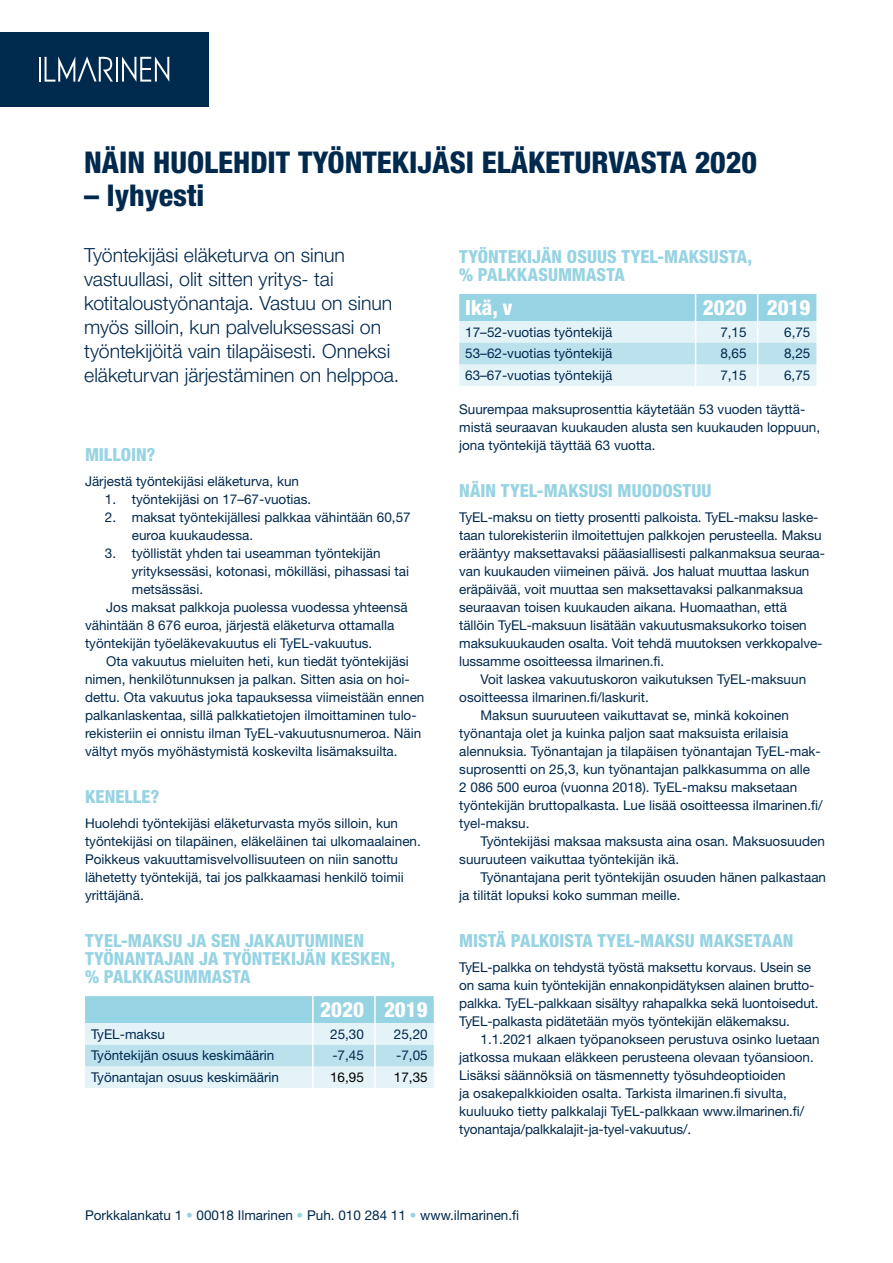
<style>
.page{position:relative;width:893px;height:1263px;background:#fff}
.page>*{position:absolute;margin:0;border:0;box-sizing:border-box;transform-origin:0 0}
.t1{font:800 condensed 30px "Helvetica Neue LT Std";color:#00294e}
.t2{font:800 condensed 21px "Helvetica Neue LT Std";color:#fff}
.t3{font:300 19.5px/24px "Helvetica Neue LT Std";color:#00294e}
.t4{font:800 condensed 18px/18px "Helvetica Neue LT Std";letter-spacing:.005em;color:#96d3e3}
.t5{font:13.5px/18px "Helvetica Neue LT Std";color:#00294e}
.t6{font:13.5px "Helvetica Neue LT Std";color:#000}
.s1{color:#96d3e3}
</style>
<div class="page">
<div style="left:0;top:32px;width:209px;height:74px;background:#00294e"></div>
<hr style="left:39px;top:57px;width:2px;height:25px;background:#fff">
<hr style="left:116px;top:57px;width:2px;height:25px;background:#fff">
<svg style="left:122px;top:56px;width:47px;height:26px"></svg>
<svg style="left:45px;top:56px;width:68px;height:26px"></svg>
<svg style="left:85px;top:996px;width:349px;height:92px;background:#c3e5ef"></svg>
<svg style="left:459px;top:294px;width:357px;height:92px;background:#c3e5ef"></svg>
<hr style="left:757px;top:288px;width:1px;height:100px;background:#fff">
<hr style="left:374px;top:994px;width:2px;height:100px;background:#fff">
<hr style="left:695px;top:288px;width:1px;height:100px;background:#fff">
<hr style="left:312px;top:994px;width:2px;height:100px;background:#fff">
<h1 class="t1" style="left:84px;top:144px;width:674px">NÄIN HUOLEHDIT TYÖNTEKIJÄSI ELÄKETURVASTA 2020</h1>
<h1 class="t1" style="left:84px;top:177px;width:122px">– lyhyesti</h1>
<h3 class="t3" style="left:84px;top:242px;width:316px">Työntekijäsi eläketurva on sinun vastuullasi, olit sitten yritys- tai kotitaloustyönantaja. Vastuu on sinun myös silloin, kun palveluksessasi on työntekijöitä vain tilapäisesti. Onneksi eläketurvan järjestäminen on helppoa.</h3>
<h3 class="t4" style="left:459px;top:247px;width:294px">TYÖNTEKIJÄN OSUUS TYEL-MAKSUSTA, % PALKKASUMMASTA</h3>
<h2 class="t2" style="left:465px;top:295px;width:49px">Ikä, v</h2>
<h2 class="t2" style="left:703px;top:295px;width:109px">2020 2019</h2>
<p class="t5" style="left:465px;top:323px;width:149px">17–52-vuotias työntekijä</p>
<p class="t5" style="left:720px;top:323px;width:28px">7,15</p>
<p class="t5" style="left:784px;top:323px;width:28px">6,75</p>
<p class="t5" style="left:465px;top:344px;width:149px">53–62-vuotias työntekijä</p>
<p class="t5" style="left:720px;top:344px;width:28px">8,65</p>
<p class="t5" style="left:784px;top:344px;width:28px">8,25</p>
<p class="t5" style="left:465px;top:366px;width:149px">63–67-vuotias työntekijä</p>
<p class="t5" style="left:720px;top:366px;width:28px">7,15</p>
<p class="t5" style="left:784px;top:366px;width:28px">6,75</p>
<p class="t5" style="left:459px;top:400px;width:362px">Suurempaa maksuprosenttia käytetään 53 vuoden täyttä&shy;mistä seuraavan kuukauden alusta sen kuukauden loppuun, jona työntekijä täyttää 63 vuotta.</p>
<h3 class="t4" style="left:459px;top:481px;width:254px">NÄIN TYEL-MAKSUSI MUODOSTUU</h3>
<p class="t5" style="left:459px;top:508px;width:367px">TyEL-maksu on tietty prosentti palkoista. TyEL-maksu laske&shy;taan tulorekisteriin ilmoitettujen palkkojen perusteella. Maksu erääntyy maksettavaksi pääasiallisesti palkanmaksua seuraa&shy;van kuukauden viimeinen päivä. Jos haluat muuttaa laskun eräpäivää, voit muuttaa sen maksettavaksi palkanmaksua seuraavan toisen kuukauden aikana. Huomaathan, että tällöin TyEL-maksuun lisätään vakuutusmaksukorko toisen maksukuukauden osalta. Voit tehdä muutoksen verkkopalve&shy;lussamme osoitteessa ilmarinen.fi.</p>
<p class="t5" style="left:459px;top:670px;width:348px;text-indent:21px">Voit laskea vakuutuskoron vaikutuksen TyEL-maksuun osoitteessa ilmarinen.fi/laskurit.</p>
<p class="t5" style="left:459px;top:706px;width:365px;text-indent:21px">Maksun suuruuteen vaikuttavat se, minkä kokoinen työnantaja olet ja kuinka paljon saat maksuista erilaisia alennuksia. Työnantajan ja tilapäisen työnantajan TyEL-mak&shy;suprosentti on 25,3, kun työnantajan palkkasumma on alle<br>2 086 500 euroa (vuonna 2018). TyEL-maksu maksetaan työntekijän bruttopalkasta. Lue lisää osoitteessa ilmarinen.fi/ tyel-maksu.</p>
<p class="t5" style="left:459px;top:832px;width:367px;text-indent:21px">Työntekijäsi maksaa maksusta aina osan. Maksuosuuden suuruuteen vaikuttaa työntekijän ikä.</p>
<p class="t5" style="left:459px;top:868px;width:368px;text-indent:21px">Työnantajana perit työntekijän osuuden hänen palkastaan ja tilität lopuksi koko summan meille.</p>
<h3 class="t4" style="left:459px;top:931px;width:336px">MISTÄ PALKOISTA TYEL-MAKSU MAKSETAAN</h3>
<p class="t5" style="left:459px;top:958px;width:361px">TyEL-palkka on tehdystä työstä maksettu korvaus. Usein se on sama kuin työntekijän ennakonpidätyksen alainen brutto&shy;palkka. TyEL-palkkaan sisältyy rahapalkka sekä luontoisedut.<br>TyEL-palkasta pidätetään myös työntekijän eläkemaksu.</p>
<p class="t5" style="left:459px;top:1030px;width:362px;text-indent:21px">1.1.2021 alkaen työpanokseen perustuva osinko luetaan jatkossa mukaan eläkkeen perusteena olevaan työansioon.<br>Lisäksi säännöksiä on täsmennetty työsuhdeoptioiden<br>ja osakepalkkioiden osalta. Tarkista ilmarinen.fi sivulta, kuuluuko tietty palkkalaji TyEL-palkkaan www.ilmarinen.fi/ tyonantaja/palkkalajit-ja-tyel-vakuutus/.</p>
<h3 class="t4" style="left:85px;top:445px;width:72px">MILLOIN?</h3>
<p class="t5" style="left:85px;top:472px;width:216px">Järjestä työntekijäsi eläketurva, kun</p>
<p class="t5" style="left:105px;top:490px;width:208px">1. työntekijäsi on 17–67-vuotias.</p>
<p class="t5" style="left:132px;top:508px;width:280px;text-indent:-27px">2. maksat työntekijällesi palkkaa vähintään 60,57 euroa kuukaudessa.</p>
<p class="t5" style="left:105px;top:544px;width:277px">3. työllistät yhden tai useamman työntekijän</p>
<p class="t5" style="left:132px;top:562px;width:279px">yrityksessäsi, kotonasi, mökilläsi, pihassasi tai</p>
<p class="t5" style="left:132px;top:580px;width:73px">metsässäsi.</p>
<p class="t5" style="left:106px;top:598px;width:303px">Jos maksat palkkoja puolessa vuodessa yhteensä</p>
<p class="t5" style="left:85px;top:616px;width:311px">vähintään 8 676 euroa, järjestä eläketurva ottamalla</p>
<p class="t5" style="left:85px;top:634px;width:289px">työntekijän työeläkevakuutus eli TyEL-vakuutus.</p>
<p class="t5" style="left:106px;top:652px;width:304px">Ota vakuutus mieluiten heti, kun tiedät työntekijäsi</p>
<p class="t5" style="left:85px;top:670px;width:326px">nimen, henkilötunnuksen ja palkan. Sitten asia on hoi-</p>
<p class="t5" style="left:85px;top:688px;width:341px">dettu. Ota vakuutus joka tapauksessa viimeistään ennen</p>
<p class="t5" style="left:85px;top:706px;width:333px">palkanlaskentaa, sillä palkkatietojen ilmoittaminen tulo-</p>
<p class="t5" style="left:85px;top:724px;width:338px">rekisteriin ei onnistu ilman TyEL-vakuutusnumeroa. Näin</p>
<p class="t5" style="left:85px;top:742px;width:314px">vältyt myös myöhästymistä koskevilta lisämaksuilta.</p>
<h3 class="t4" style="left:85px;top:787px;width:76px">KENELLE?</h3>
<p class="t5" style="left:85px;top:814px;width:337px">Huolehdi työntekijäsi eläketurvasta myös silloin, kun työntekijäsi on tilapäinen, eläkeläinen tai ulkomaalainen.<br>Poikkeus vakuuttamisvelvollisuuteen on niin sanottu lähetetty työntekijä, tai jos palkkaamasi henkilö toimii yrittäjänä.</p>
<h3 class="t4" style="left:85px;top:931px;width:312px">TYEL-MAKSU JA SEN JAKAUTUMINEN<br>TYÖNANTAJAN JA TYÖNTEKIJÄN KESKEN, % PALKKASUMMASTA</h3>
<h2 class="t2" style="left:320px;top:997px;width:109px">2020 2019</h2>
<p class="t5" style="left:91px;top:1025px;width:76px">TyEL-maksu</p>
<p class="t5" style="left:330px;top:1025px;width:35px">25,30</p>
<p class="t5" style="left:394px;top:1025px;width:35px">25,20</p>
<p class="t5" style="left:91px;top:1046px;width:185px">Työntekijän osuus keskimäärin</p>
<p class="t5" style="left:332px;top:1046px;width:33px">-7,45</p>
<p class="t5" style="left:396px;top:1046px;width:33px">-7,05</p>
<p class="t5" style="left:91px;top:1068px;width:190px">Työnantajan osuus keskimäärin</p>
<p class="t6" style="left:330px;top:1069px;width:35px">16,95</p>
<p class="t6" style="left:394px;top:1069px;width:35px">17,35</p>
<p class="t5" style="left:85px;top:1206px;width:436px">Porkkalankatu 1 <span class="s1">•</span> 00018 Ilmarinen <span class="s1">•</span> Puh. 010 284 11 <span class="s1">•</span> www.ilmarinen.fi</p>
</div>
